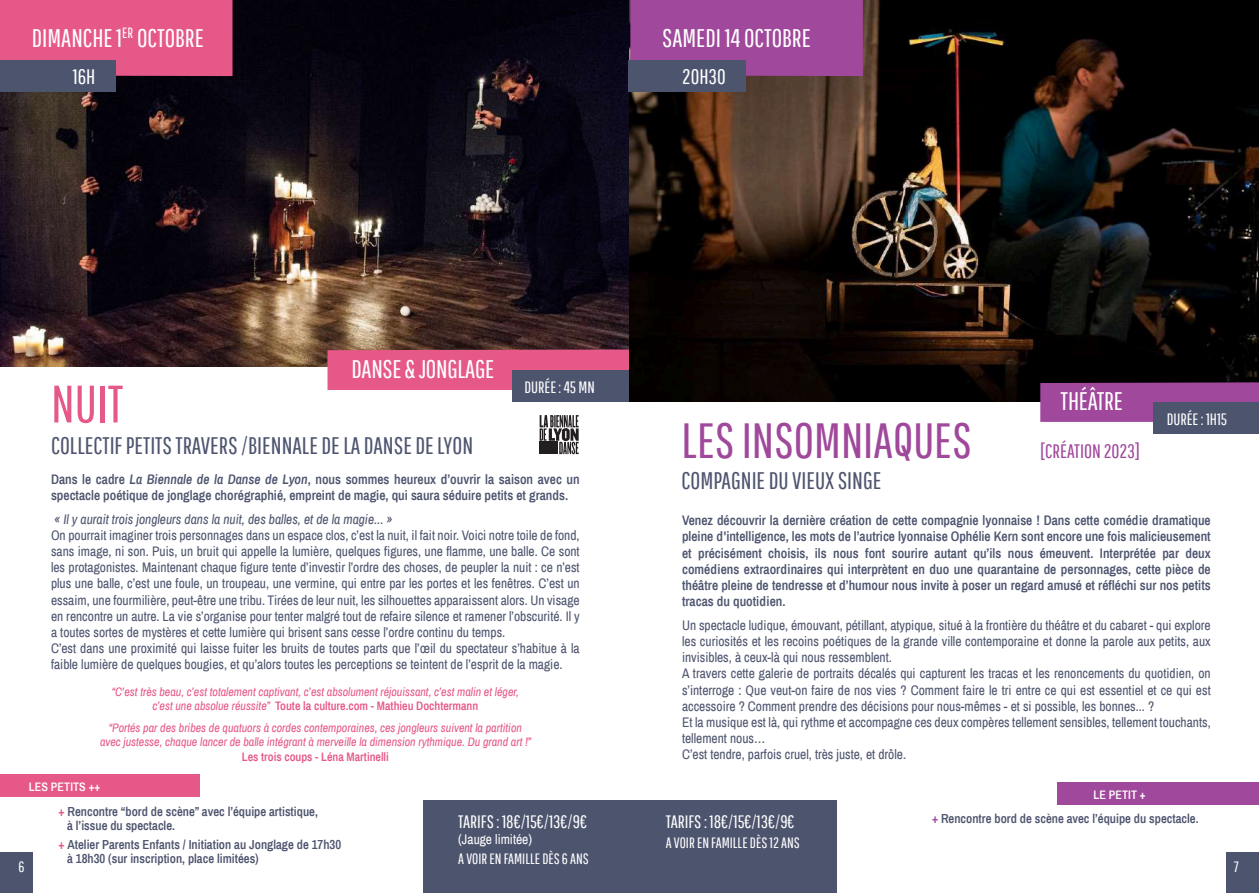
<style>
.page{position:relative;width:1259px;height:893px;background:#fff}
.page>*{position:absolute;margin:0;border:0;box-sizing:border-box;transform-origin:0 0}
.t1{font:52.5px "Pathway Gothic One";color:#e65888}
.t2{font:49.5px "Pathway Gothic One";color:#a0489b}
.t3{font:25.5px "Pathway Gothic One";color:#fff}
.t4{font:24px "Pathway Gothic One";color:#4d546e}
.t5{font:21px "Pathway Gothic One";color:#fff}
.t6{font:19.5px "Pathway Gothic One";color:#a0489b}
.t7{font:18px "Pathway Gothic One";color:#fff}
.t8{font:16.5px "Pathway Gothic One";color:#fff}
.t9{font:15px "Pathway Gothic One";color:#fff}
.t10{font:13.5px/16.2px "Archivo Narrow";color:#4d546e}
.t11{font:600 13.5px/16.2px "Archivo Narrow";color:#4d546e}
.t12{font:italic 13.5px "Archivo Narrow";color:#4d546e}
.t13{font:13.5px "Archivo Narrow";color:#fff}
.t14{font:600 12.75px/14.2px "Archivo Narrow";color:#4d546e}
.t15{font:italic 12px/14.4px "Archivo Narrow";color:#e65888;text-align:center}
.t16{font:600 12px "Archivo Narrow";color:#e65888}
.t17{font:600 12px "Archivo Narrow";letter-spacing:.01em;color:#fff}
.s1{font-style:italic}
.s2{font-weight:600;font-style:normal}
.s3{font-weight:700}
.s4{font-weight:700;color:#e65888}
.s5{font-weight:700;color:#a0489b}
</style>
<div class="page">
<div style="left:1226px;top:852px;width:33px;height:41px;background:#4d546e"></div>
<div style="left:0;top:852px;width:33px;height:41px;background:#4d546e"></div>
<img style="left:0;top:0;width:629px;height:366px">
<div style="left:0;top:0;width:232px;height:76px;background:#e65888"></div>
<div style="left:423px;top:801px;width:206px;height:92px;background:#4d546e"></div>
<div style="left:0;top:775px;width:199px;height:22px;background:#e65888"></div>
<div style="left:0;top:60px;width:116px;height:32px;background:#4d546e"></div>
<div style="left:327px;top:349px;width:302px;height:41px;background:#e65888"></div>
<div style="left:512px;top:370px;width:117px;height:32px;background:#4d546e"></div>
<img style="left:629px;top:0;width:630px;height:402px">
<div style="left:630px;top:0;width:233px;height:76px;background:#a0489b"></div>
<div style="left:628px;top:60px;width:118px;height:32px;background:#4d546e"></div>
<div style="left:1040px;top:382px;width:219px;height:40px;background:#a0489b"></div>
<div style="left:1153px;top:402px;width:106px;height:32px;background:#4d546e"></div>
<div style="left:1057px;top:782px;width:202px;height:23px;background:#a0489b"></div>
<div style="left:630px;top:801px;width:207px;height:92px;background:#4d546e"></div>
<svg style="left:539px;top:415px;width:39px;height:39px"></svg>
<div style="left:539px;top:442px;width:19px;height:12px;background:#231f20"></div>
<h3 class="t3" style="left:32px;top:23px;width:174px">DIMANCHE 1<sup>ER</sup> OCTOBRE</h3>
<h3 class="t5" style="left:73px;top:64px;width:24px">16H</h3>
<h3 class="t3" style="left:662px;top:23px;width:150px">SAMEDI 14 OCTOBRE</h3>
<h3 class="t5" style="left:682px;top:64px;width:45px">20H30</h3>
<h3 class="t3" style="left:351px;top:354px;width:144px">DANSE &amp; JONGLAGE</h3>
<h1 class="t1" style="left:51px;top:372px;width:74px">NUIT</h1>
<h3 class="t4" style="left:51px;top:431px;width:424px">COLLECTIF PETITS TRAVERS /BIENNALE DE LA DANSE DE LYON</h3>
<p class="t8" style="left:524px;top:377px;width:72px">DURÉE : 45 MN</p>
<p class="t11" style="left:51px;top:470px;width:530px">Dans le cadre <span class="s1">La Biennale de la Danse de Lyon</span>, nous sommes heureux d’ouvrir la saison avec un spectacle poétique de jonglage chorégraphié, empreint de magie, qui saura séduire petits et grands.</p>
<p class="t12" style="left:54px;top:509px;width:340px">« Il y aurait trois jongleurs dans la nuit, des balles, et de la magie... »</p>
<p class="t10" style="left:51px;top:527px;width:530px">On pourrait imaginer trois personnages dans un espace clos, c’est la nuit, il fait noir. Voici notre toile de fond, sans image, ni son. Puis, un bruit qui appelle la lumière, quelques figures, une flamme, une balle. Ce sont les protagonistes. Maintenant chaque figure tente d’investir l’ordre des choses, de peupler la nuit : ce n’est plus une balle, c’est une foule, un troupeau, une vermine, qui entre par les portes et les fenêtres. C’est un essaim, une fourmilière, peut-être une tribu. Tirées de leur nuit, les silhouettes apparaissent alors. Un visage en rencontre un autre. La vie s’organise pour tenter malgré tout de refaire silence et ramener l’obscurité. Il y a toutes sortes de mystères et cette lumière qui brisent sans cesse l’ordre continu du temps.<br>C’est dans une proximité qui laisse fuiter les bruits de toutes parts que l’œil du spectateur s’habitue à la faible lumière de quelques bougies, et qu’alors toutes les perceptions se teintent de l’esprit de la magie.</p>
<p class="t15" style="left:112px;top:684px;width:408px">“C’est très beau, c’est totalement captivant, c’est absolument réjouissant, c’est malin et léger, c’est une absolue réussite” <span class="s2">Toute la culture.com - Mathieu Dochtermann</span></p>
<p class="t15" style="left:100px;top:720px;width:433px">“Portés par des bribes de quatuors à cordes contemporaines, ces jongleurs suivent la partition avec justesse, chaque lancer de balle intégrant à merveille la dimension rythmique. Du grand art !”</p>
<p class="t16" style="left:242px;top:748px;width:149px">Les trois coups - Léna Martinelli</p>
<p class="t17" style="left:29px;top:778px;width:73px">LES PETITS <span class="s3">++</span></p>
<h2 class="t2" style="left:681px;top:410px;width:292px">LES INSOMNIAQUES</h2>
<h3 class="t4" style="left:681px;top:466px;width:201px">COMPAGNIE DU VIEUX SINGE</h3>
<h3 class="t3" style="left:1060px;top:386px;width:64px">THÉÂTRE</h3>
<h3 class="t6" style="left:1040px;top:439px;width:102px">[CRÉATION 2023]</h3>
<p class="t8" style="left:1166px;top:409px;width:62px">DURÉE : 1H15</p>
<p class="t11" style="left:682px;top:512px;width:530px;text-align:justify">Venez découvrir la dernière création de cette compagnie lyonnaise ! Dans cette comédie dramatique pleine d'intelligence, les mots de l’autrice lyonnaise Ophélie Kern sont encore une fois malicieusement et précisément choisis, ils nous font sourire autant qu’ils nous émeuvent. Interprétée par deux comédiens extraordinaires qui interprètent en duo une quarantaine de personnages, cette pièce de théâtre pleine de tendresse et d’humour nous invite à poser un regard amusé et réfléchi sur nos petits tracas du quotidien.</p>
<p class="t10" style="left:682px;top:617px;width:530px">Un spectacle ludique, émouvant, pétillant, atypique, situé à la frontière du théâtre et du cabaret - qui explore les curiosités et les recoins poétiques de la grande ville contemporaine et donne la parole aux petits, aux invisibles, à ceux-là qui nous ressemblent.<br>A travers cette galerie de portraits décalés qui capturent les tracas et les renoncements du quotidien, on s’interroge : Que veut-on faire de nos vies ? Comment faire le tri entre ce qui est essentiel et ce qui est accessoire ? Comment prendre des décisions pour nous-mêmes - et si possible, les bonnes... ?<br>Et la musique est là, qui rythme et accompagne ces deux compères tellement sensibles, tellement touchants, tellement nous…<br>C’est tendre, parfois cruel, très juste, et drôle.</p>
<p class="t17" style="left:1093px;top:786px;width:54px">LE PETIT <span class="s3">+</span></p>
<p class="t14" style="left:67px;top:803px;width:252px;text-indent:-9px"><span class="s4">+</span> Rencontre “bord de scène” avec l’équipe artistique, à l’issue du spectacle.</p>
<p class="t14" style="left:67px;top:836px;width:275px;text-indent:-9px"><span class="s4">+</span> Atelier Parents Enfants / Initiation au Jonglage de 17h30 à 18h30 (sur inscription, place limitées)</p>
<p class="t14" style="left:932px;top:811px;width:268px"><span class="s5">+</span> Rencontre bord de scène avec l’équipe du spectacle.</p>
<h3 class="t7" style="left:458px;top:811px;width:130px">TARIFS: 18€/15€/13€/9€</h3>
<p class="t13" style="left:458px;top:830px;width:75px">(Jauge limitée)</p>
<p class="t9" style="left:458px;top:849px;width:132px">A VOIR EN FAMILLE DÈS 6 ANS</p>
<h3 class="t7" style="left:666px;top:811px;width:130px">TARIFS: 18€/15€/13€/9€</h3>
<p class="t9" style="left:666px;top:833px;width:135px">A VOIR EN FAMILLE DÈS 12 ANS</p>
<p class="t9" style="left:18px;top:857px;width:8px">6</p>
<p class="t9" style="left:1233px;top:857px;width:6px">7</p>
</div>
